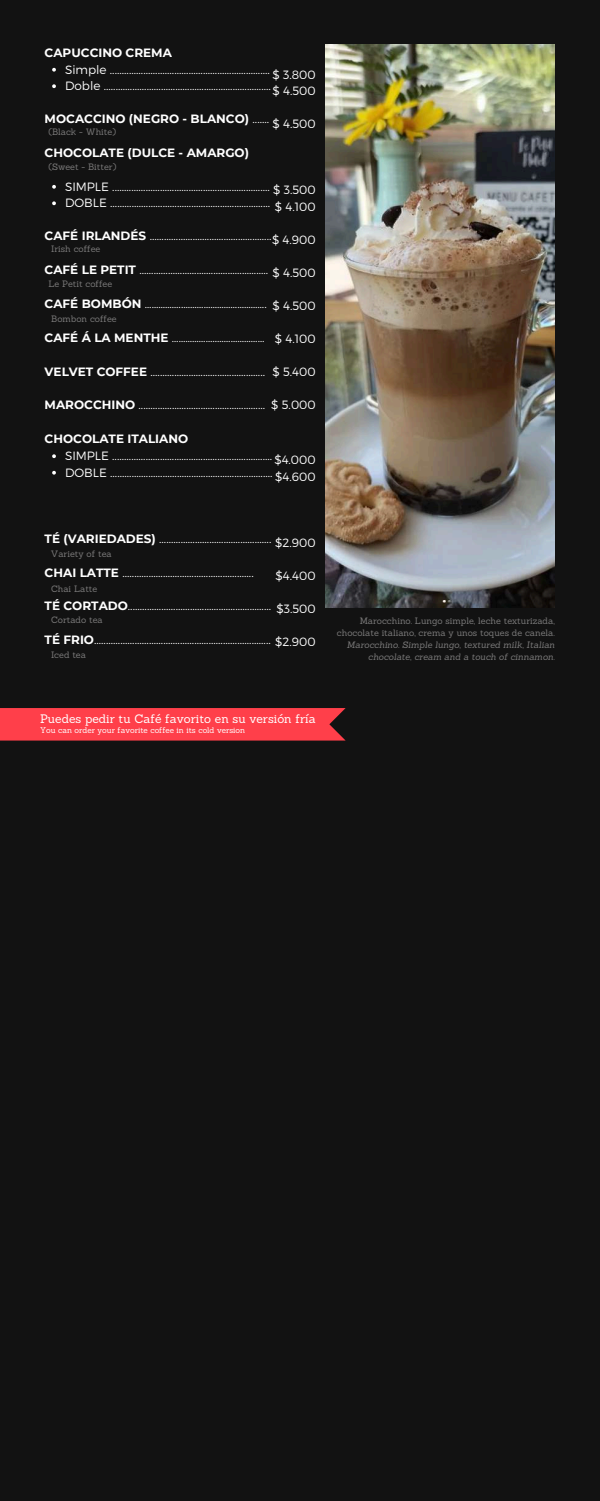
<style>
.page{position:relative;width:600px;height:1501px;background:#fff}
.page>*{position:absolute;margin:0;border:0;box-sizing:border-box;transform-origin:0 0}
.t1{font:300 12px/16.5px "Montserrat";color:#fff}
.t2{font:700 12px "Montserrat";color:#fff}
.t3{font:12px "Sanchez";color:#fff}
.t4{font:9px/12px "Sanchez";color:#797878;text-align:right}
.t5{font:8px "Sanchez";color:#fff}
.s1{font-weight:300}
.s2{font-weight:700}
.s3{font-style:italic}
</style>
<div class="page">
<div style="left:0;top:0;width:600px;height:1500px;background:#121212"></div>
<img style="left:326px;top:44px;width:229px;height:563px">
<svg style="left:52px;top:68px;width:4px;height:4px"></svg>
<svg style="left:52px;top:84px;width:4px;height:4px"></svg>
<svg style="left:52px;top:185px;width:4px;height:4px"></svg>
<svg style="left:52px;top:201px;width:4px;height:4px"></svg>
<svg style="left:52px;top:454px;width:4px;height:4px"></svg>
<svg style="left:52px;top:471px;width:4px;height:3px"></svg>
<div style="left:0;top:708px;width:346px;height:32px;background:#ff3f4a"></div>
<p class="t2" style="left:45px;top:45px;width:129px">CAPUCCINO CREMA</p>
<p class="t1" style="left:65px;top:61px;width:207px">Simple ...................................................................<br>Doble ......................................................................</p>
<p class="t2" style="left:45px;top:112px;width:226px">MOCACCINO (NEGRO - BLANCO) <span class="s1">.......</span></p>
<p class="t2" style="left:45px;top:145px;width:206px">CHOCOLATE (DULCE - AMARGO)</p>
<p class="t1" style="left:65px;top:178px;width:207px">SIMPLE ..................................................................<br>DOBLE ...................................................................</p>
<p class="t1" style="left:45px;top:227px;width:228px"><span class="s2">CAFÉ IRLANDÉS</span> ...................................................</p>
<p class="t1" style="left:45px;top:261px;width:225px"><span class="s2">CAFÉ LE PETIT</span> ......................................................</p>
<p class="t1" style="left:45px;top:295px;width:224px"><span class="s2">CAFÉ BOMBÓN</span> ……………..……………………………….</p>
<p class="t1" style="left:45px;top:328px;width:221px"><span class="s2">CAFÉ Á LA MENTHE</span> ………………..…………………</p>
<p class="t1" style="left:45px;top:362px;width:222px"><span class="s2">VELVET COFFEE</span> ................................................</p>
<p class="t1" style="left:45px;top:396px;width:222px"><span class="s2">MAROCCHINO</span> .....................................................</p>
<p class="t2" style="left:45px;top:431px;width:145px">CHOCOLATE ITALIANO</p>
<p class="t1" style="left:65px;top:447px;width:209px">SIMPLE ...................................................................<br>DOBLE ....................................................................</p>
<p class="t1" style="left:272px;top:65px;width:45px">$ 3.800 $ 4.500</p>
<p class="t1" style="left:273px;top:115px;width:45px">$ 4.500</p>
<p class="t4" style="left:48px;top:126px;width:69px">(Black - White)</p>
<p class="t4" style="left:48px;top:161px;width:69px">(Sweet - Bitter)</p>
<p class="t1" style="left:273px;top:181px;width:44px">$ 3.500 $ 4.100</p>
<p class="t1" style="left:272px;top:230px;width:45px">$ 4.900</p>
<p class="t1" style="left:273px;top:263px;width:45px">$ 4.500</p>
<p class="t1" style="left:273px;top:296px;width:45px">$ 4.500</p>
<p class="t1" style="left:275px;top:329px;width:42px">$ 4.100</p>
<p class="t1" style="left:273px;top:362px;width:45px">$ 5.400</p>
<p class="t1" style="left:271px;top:395px;width:46px">$ 5.000</p>
<p class="t4" style="left:51px;top:243px;width:51px">Irish coffee</p>
<p class="t4" style="left:48px;top:278px;width:65px">Le Petit coffee</p>
<p class="t4" style="left:51px;top:312px;width:67px">Bombon coffee</p>
<p class="t1" style="left:274px;top:451px;width:43px">$4.000 $4.600</p>
<p class="t1" style="left:45px;top:529px;width:228px"><span class="s2">TÉ (VARIEDADES)</span> ...............................................</p>
<p class="t1" style="left:45px;top:563px;width:211px"><span class="s2">CHAI LATTE</span> .......................................................</p>
<p class="t1" style="left:45px;top:597px;width:228px"><span class="s2">TÉ CORTADO</span>............................................................</p>
<p class="t1" style="left:45px;top:631px;width:228px"><span class="s2">TÉ FRIO</span>..........................................................................</p>
<p class="t1" style="left:275px;top:533px;width:42px">$2.900</p>
<p class="t1" style="left:276px;top:566px;width:41px">$4.400</p>
<p class="t1" style="left:276px;top:599px;width:41px">$3.500</p>
<p class="t1" style="left:275px;top:632px;width:42px">$2.900</p>
<p class="t4" style="left:51px;top:548px;width:63px">Variety of tea</p>
<p class="t4" style="left:51px;top:583px;width:48px">Chai Latte</p>
<p class="t4" style="left:51px;top:614px;width:53px">Cortado tea</p>
<p class="t4" style="left:51px;top:648px;width:36px">Iced tea</p>
<p class="t3" style="left:40px;top:711px;width:277px">Puedes pedir tu Café favorito en su versión fría</p>
<p class="t5" style="left:40px;top:724px;width:207px">You can order your favorite coffee in its cold version</p>
<p class="t4" style="left:337px;top:614px;width:219px">Marocchino. Lungo simple, leche texturizada, chocolate italiano, crema y unos toques de canela<span class="s3">.<br>Marocchino. Simple lungo, textured milk, Italian chocolate, cream and a touch of cinnamon.</span></p>
</div>
